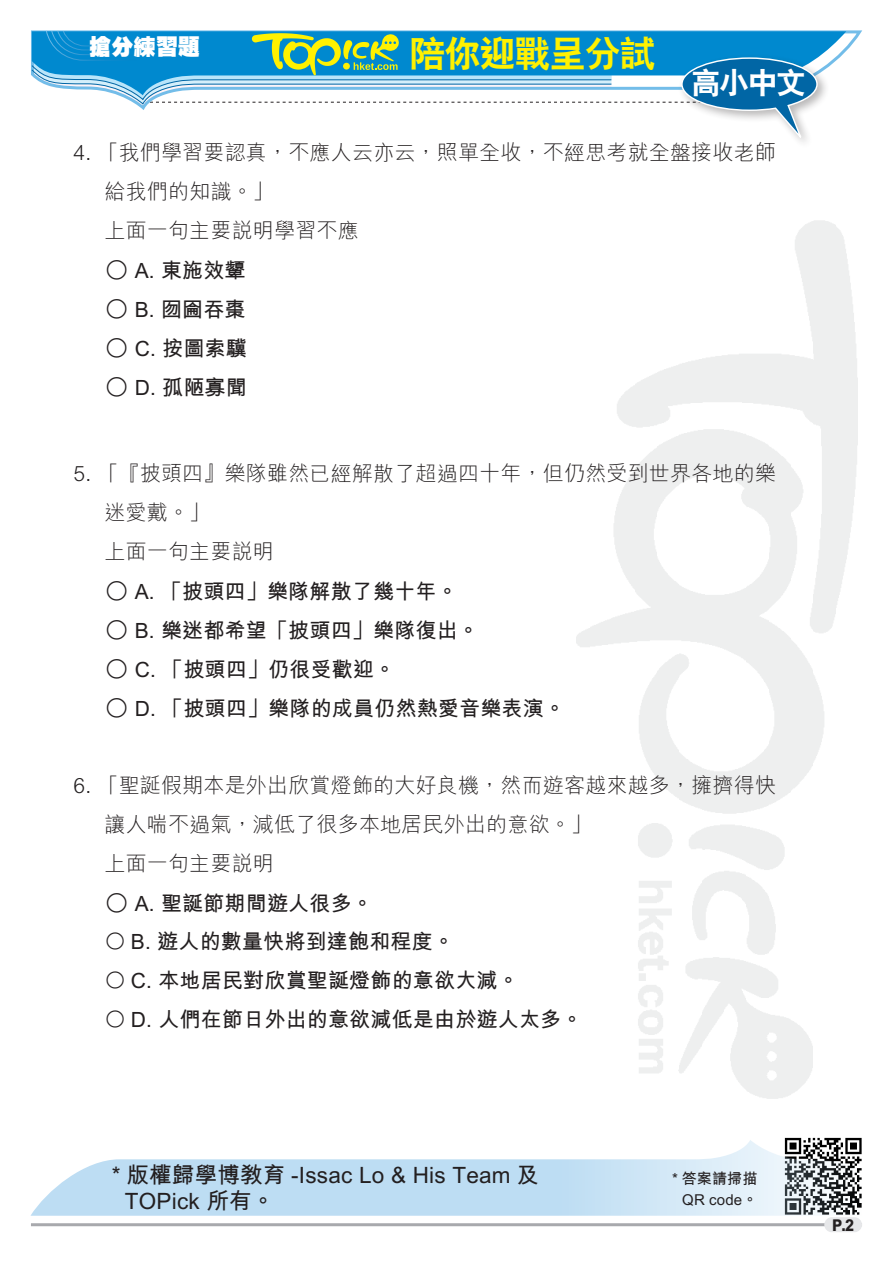
<style>
.page{position:relative;width:893px;height:1263px;background:#fff}
.page>*{position:absolute;margin:0;border:0;box-sizing:border-box;transform-origin:0 0}
.小題eq{font:36px "C Hei 2 Xbold HKSCS";letter-spacing:-.025em;color:#fff101}
.內文{font:30px "C Hei 2 Xbold HKSCS";color:#fff}
.sf_內文{font:22.5px "M Hei Bold HKSCS";letter-spacing:.01em;color:#231f20}
.小題{font:22.2px "C Hei Ultra Bold HKSCS";color:#fff}
.Ex_Text01{font:21px "M Hei Bold HKSCS";letter-spacing:.01em;color:#231f20}
.Ex_Text01-2{font:21px/39px "M Hei Light HKSCS";letter-spacing:.01em;color:#231f20}
.t1{font:16.2px "M Hei Xbold HKSCS";color:#231f20;scale:.9 1}
.sf_內文-2{font:15px "M Hei Bold HKSCS";letter-spacing:.01em;color:#231f20}
.s1{font-size:24px}
</style>
<div class="page">
<svg style="left:818px;top:31px;width:28px;height:36px"></svg>
<div style="left:678px;top:53px;width:151px;height:97px;background:#231f20;opacity:.32"></div>
<svg style="left:31px;top:30px;width:787px;height:115px"></svg>
<img style="left:784px;top:1137px;width:78px;height:71px">
<svg style="left:30px;top:1140px;width:831px;height:76px;fill:#c0ddf3"></svg>
<hr style="left:31px;top:1223px;width:831px;height:3px;background:#a8a9ad">
<div style="left:824px;top:1217px;width:38px;height:15px;background:#e6e7e9;border-radius:7px"></div>
<p class="小題" style="left:89px;top:32px;width:113px">搶分練習題</p>
<p class="小題eq" style="left:409px;top:30px;width:248px">陪你迎戰呈分試</p>
<p class="內文" style="left:691px;top:63px;width:117px">高小中文</p>
<p class="Ex_Text01-2" style="left:104px;top:132px;width:673px;text-indent:-31px">4. 「我們學習要認真，不應人云亦云，照單全收，不經思考就全盤接收老師給我們的知識。」</p>
<p class="Ex_Text01-2" style="left:104px;top:210px;width:256px">上面一句主要說明學習不應</p>
<p class="Ex_Text01" style="left:104px;top:255px;width:143px"><span class="s1">○</span> A. 東施效顰</p>
<p class="Ex_Text01" style="left:104px;top:294px;width:143px"><span class="s1">○</span> B. 囫圇吞棗</p>
<p class="Ex_Text01" style="left:104px;top:333px;width:144px"><span class="s1">○</span> C. 按圖索驥</p>
<p class="Ex_Text01" style="left:104px;top:372px;width:144px"><span class="s1">○</span> D. 孤陋寡聞</p>
<p class="Ex_Text01-2" style="left:104px;top:453px;width:673px;text-indent:-31px">5. 「『披頭四』樂隊雖然已經解散了超過四十年，但仍然受到世界各地的樂迷愛戴。」</p>
<p class="Ex_Text01-2" style="left:104px;top:531px;width:171px">上面一句主要說明</p>
<p class="Ex_Text01" style="left:104px;top:576px;width:355px"><span class="s1">○</span> A. 「披頭四」樂隊解散了幾十年。</p>
<p class="Ex_Text01" style="left:104px;top:615px;width:376px"><span class="s1">○</span> B. 樂迷都希望「披頭四」樂隊復出。</p>
<p class="Ex_Text01" style="left:104px;top:654px;width:292px"><span class="s1">○</span> C. 「披頭四」仍很受歡迎。</p>
<p class="Ex_Text01" style="left:104px;top:693px;width:462px"><span class="s1">○</span> D. 「披頭四」樂隊的成員仍然熱愛音樂表演。</p>
<p class="Ex_Text01-2" style="left:104px;top:765px;width:673px;text-indent:-31px">6. 「聖誕假期本是外出欣賞燈飾的大好良機，然而遊客越來越多，擁擠得快讓人喘不過氣，減低了很多本地居民外出的意欲。」</p>
<p class="Ex_Text01-2" style="left:104px;top:843px;width:171px">上面一句主要說明</p>
<p class="Ex_Text01" style="left:104px;top:888px;width:270px"><span class="s1">○</span> A. 聖誕節期間遊人很多。</p>
<p class="Ex_Text01" style="left:104px;top:926px;width:351px">○ B. 遊人的數量快將到達飽和程度。</p>
<p class="Ex_Text01" style="left:104px;top:965px;width:416px">○ C. 本地居民對欣賞聖誕燈飾的意欲大減。</p>
<p class="Ex_Text01" style="left:104px;top:1004px;width:479px">○ D. 人們在節日外出的意欲減低是由於遊人太多。</p>
<p class="sf_內文" style="left:112px;top:1158px;width:428px">* 版權歸學博教育 -Issac Lo &amp; His Team 及</p>
<p class="sf_內文" style="left:125px;top:1184px;width:151px">TOPick 所有。</p>
<p class="sf_內文-2" style="left:672px;top:1167px;width:87px">* 答案請掃描</p>
<p class="sf_內文-2" style="left:682px;top:1188px;width:77px">QR code。</p>
<p class="t1" style="left:832px;top:1214px;width:26px">P.2</p>
</div>
